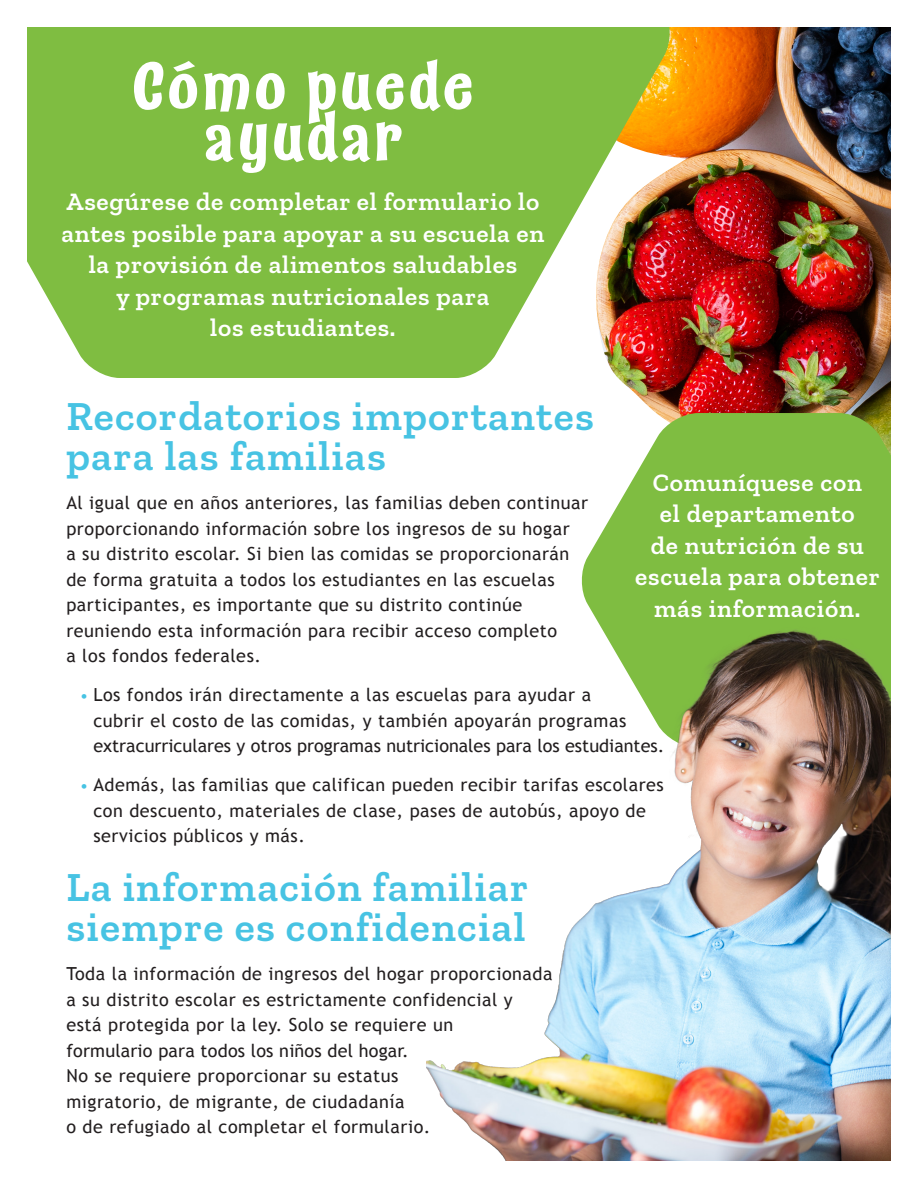
<style>
.page{position:relative;width:918px;height:1188px;background:#fff}
.page>*{position:absolute;margin:0;border:0;box-sizing:border-box;transform-origin:0 0}
.t1{font:700 64.5px/51px "Catseye";letter-spacing:.03em;color:#fff;text-align:center}
.t2{font:600 42px/40.5px "Zilla Slab";letter-spacing:.03em;color:#47c3e3}
.t3{font:600 25.5px/31.5px "Zilla Slab";letter-spacing:.03em;color:#fff;text-align:center}
.t4{font:18px/25.5px "Trebuchet MS";letter-spacing:.03em;color:#231f20}
.s1{font-size:16.5px;color:#47c3e3}
</style>
<div class="page">
<img style="left:618px;top:27px;width:273px;height:386px">
<svg style="left:581px;top:413px;width:310px;height:204px;background:#8ec457"></svg>
<img style="left:426px;top:617px;width:465px;height:544px">
<svg style="left:27px;top:27px;width:644px;height:351px;background:#8ebe51"></svg>
<p class="t1" style="left:132px;top:61px;width:343px">Cómo puede ayudar</p>
<p class="t3" style="left:61px;top:186px;width:485px">Asegúrese de completar el formulario lo antes posible para apoyar a su escuela en la provisión de alimentos saludables<br>y programas nutricionales para<br>los estudiantes.</p>
<p class="t2" style="left:66px;top:395px;width:529px">Recordatorios importantes para las familias</p>
<p class="t4" style="left:66px;top:490px;width:523px">Al igual que en años anteriores, las familias deben continuar proporcionando información sobre los ingresos de su hogar<br>a su distrito escolar. Si bien las comidas se proporcionarán de forma gratuita a todos los estudiantes en las escuelas participantes, es importante que su distrito continúe reuniendo esta información para recibir acceso completo<br>a los fondos federales.</p>
<p class="t4" style="left:93px;top:682px;width:573px;text-indent:-14px"><span class="s1">•</span> Los fondos irán directamente a las escuelas para ayudar a<br>cubrir el costo de las comidas, y también apoyarán programas extracurriculares y otros programas nutricionales para los estudiantes.</p>
<p class="t4" style="left:93px;top:772px;width:572px;text-indent:-14px"><span class="s1">•</span> Además, las familias que califican pueden recibir tarifas escolares con descuento, materiales de clase, pases de autobús, apoyo de servicios públicos y más.</p>
<p class="t2" style="left:66px;top:866px;width:463px">La información familiar</p>
<p class="t2" style="left:66px;top:907px;width:461px">siempre es confidencial</p>
<p class="t4" style="left:66px;top:961px;width:488px">Toda la información de ingresos del hogar proporcionada a su distrito escolar es estrictamente confidencial y está protegida por la ley. Solo se requiere un<br>formulario para todos los niños del hogar.<br>No se requiere proporcionar su estatus<br>migratorio, de migrante, de ciudadanía<br>o de refugiado al completar el formulario.</p>
<p class="t3" style="left:635px;top:467px;width:246px">Comuníquese con<br>el departamento<br>de nutrición de su escuela para obtener más información.</p>
</div>
